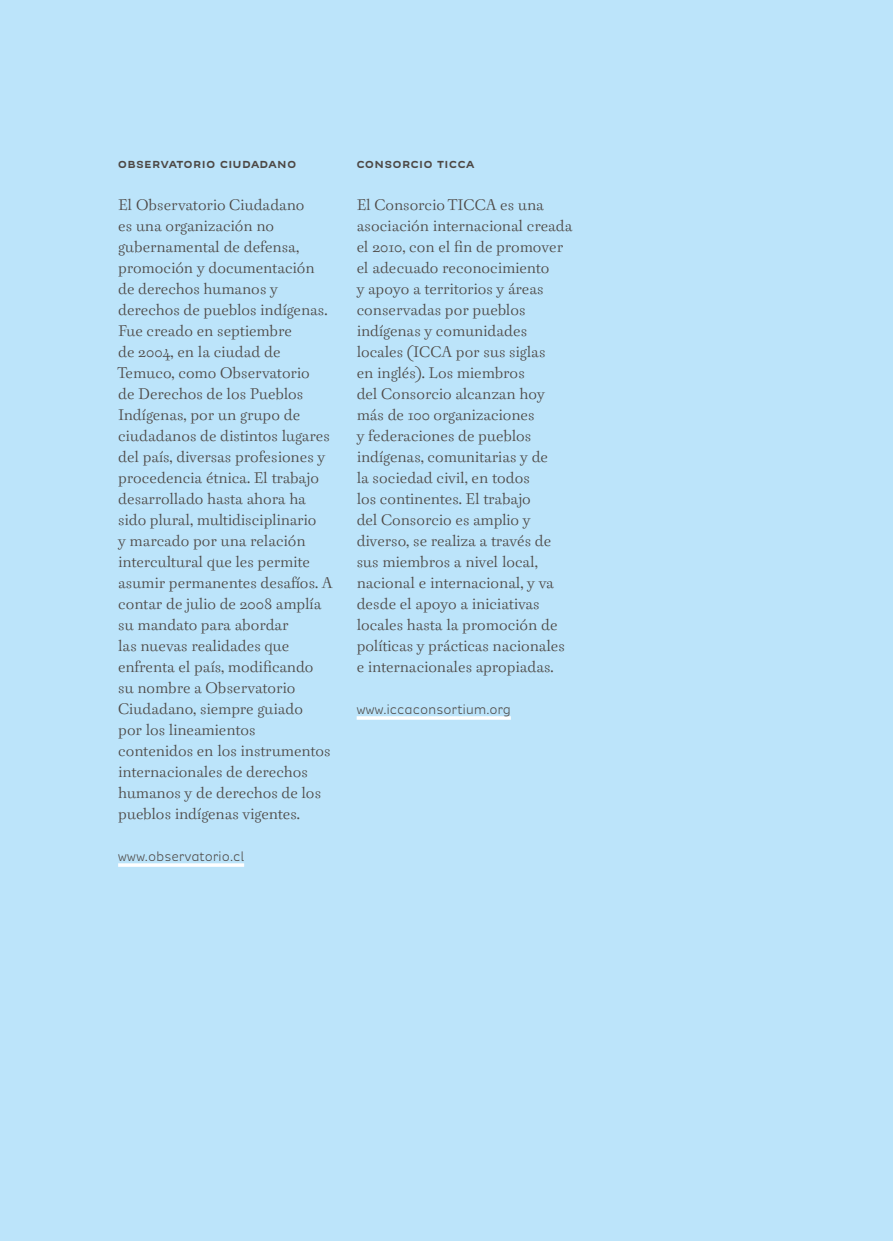
<style>
.page{position:relative;width:893px;height:1241px;background:#fff}
.page>*{position:absolute;margin:0;border:0;box-sizing:border-box;transform-origin:0 0}
.t1{font:15.75px/21px "Berenjena Pro Blanca";letter-spacing:-.01em;color:#4d4845}
.t2{font:15.75px "Modernica";letter-spacing:.025em;color:#4d4845}
.t3{font:700 15.75px "Modernica";letter-spacing:.06em;color:#4d4845}
</style>
<div class="page">
<div style="left:0;top:0;width:893px;height:1240px;background:#bce4fa"></div>
<hr style="left:118px;top:863px;width:126px;height:3px;background:#fff">
<hr style="left:357px;top:716px;width:154px;height:3px;background:#fff">
<p class="t3" style="left:118px;top:156px;width:179px">observatorio ciudadano</p>
<p class="t1" style="left:118px;top:194px;width:216px">El Observatorio Ciudadano<br>es una organización no gubernamental de defensa, promoción y documentación de derechos humanos y derechos de pueblos indígenas.<br>Fue creado en septiembre<br>de 2004, en la ciudad de<br>Temuco, como Observatorio<br>de Derechos de los Pueblos<br>Indígenas, por un grupo de ciudadanos de distintos lugares del país, diversas profesiones y procedencia étnica. El trabajo desarrollado hasta ahora ha sido plural, multidisciplinario<br>y marcado por una relación intercultural que les permite asumir permanentes desafíos. A contar de julio de 2008 amplía su mandato para abordar<br>las nuevas realidades que enfrenta el país, modificando su nombre a Observatorio<br>Ciudadano, siempre guiado<br>por los lineamientos contenidos en los instrumentos internacionales de derechos humanos y de derechos de los pueblos indígenas vigentes.</p>
<p class="t2" style="left:118px;top:849px;width:127px">www.observatorio.cl</p>
<p class="t3" style="left:357px;top:156px;width:119px">consorcio ticca</p>
<p class="t1" style="left:357px;top:194px;width:217px">El Consorcio TICCA es una asociación internacional creada el 2010, con el fin de promover el adecuado reconocimiento<br>y apoyo a territorios y áreas conservadas por pueblos indígenas y comunidades locales (ICCA por sus siglas<br>en inglés). Los miembros<br>del Consorcio alcanzan hoy más de 100 organizaciones<br>y federaciones de pueblos indígenas, comunitarias y de<br>la sociedad civil, en todos<br>los continentes. El trabajo<br>del Consorcio es amplio y diverso, se realiza a través de sus miembros a nivel local, nacional e internacional, y va desde el apoyo a iniciativas locales hasta la promoción de políticas y prácticas nacionales e internacionales apropiadas.</p>
<p class="t2" style="left:357px;top:702px;width:156px">www.iccaconsortium.org</p>
</div>
